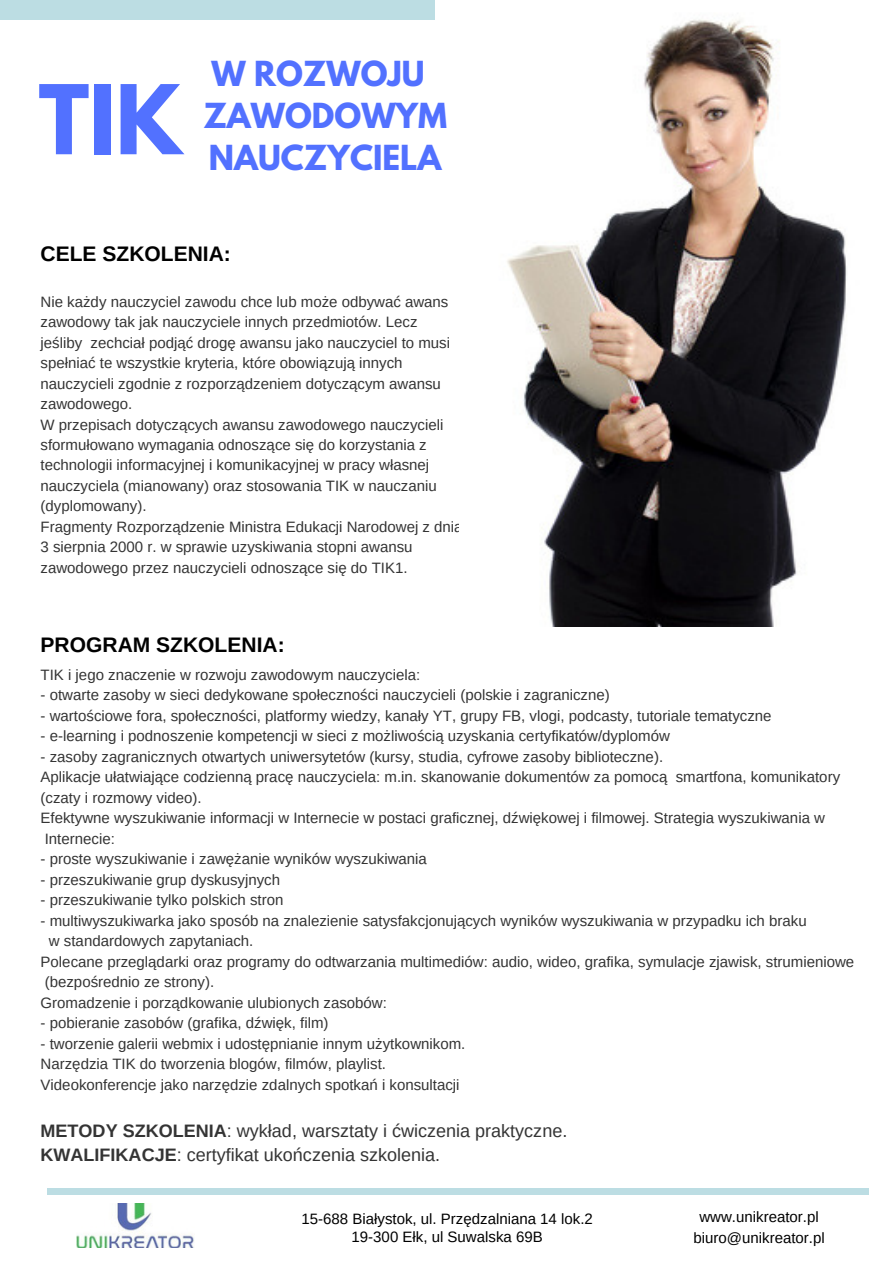
<style>
.page{position:relative;width:894px;height:1264px;background:#fff}
.page>*{position:absolute;margin:0;border:0;box-sizing:border-box;transform-origin:0 0}
.t1{font:700 85.05px "League Spartan";color:#5271ff}
.t2{font:700 30.6px/42px "League Spartan";color:#5271ff}
.t3{font:700 21px "Arimo";color:#000}
.t4{font:18px/24.8px "Arimo";color:#343434}
.t5{font:15px/20.4px "Arimo";color:#343434}
.t6{font:15px/20.9px "Arimo";color:#000;text-align:center}
.s1{font-weight:700}
</style>
<div class="page">
<div style="left:0;top:0;width:434px;height:20px;background:#bcdde3"></div>
<div style="left:47px;top:1188px;width:821px;height:6px;background:#bcdde3"></div>
<img style="left:76px;top:1203px;width:118px;height:44px">
<img style="left:507px;top:19px;width:340px;height:607px">
<h1 class="t1" style="left:39px;top:78px;width:145px">TIK</h1>
<h2 class="t2" style="left:203px;top:57px;width:245px">W ROZWOJU<br>ZAWODOWYM</h2>
<h2 class="t2" style="left:209px;top:141px;width:234px">NAUCZYCIELA</h2>
<h3 class="t3" style="left:41px;top:242px;width:192px">CELE SZKOLENIA:</h3>
<p class="t5" style="left:41px;top:291px;width:423px">Nie każdy nauczyciel zawodu chce lub może odbywać awans zawodowy tak jak nauczyciele innych przedmiotów. Lecz jeśliby zechciał podjąć drogę awansu jako nauczyciel to musi spełniać te wszystkie kryteria, które obowiązują innych nauczycieli zgodnie z rozporządzeniem dotyczącym awansu zawodowego.<br>W przepisach dotyczących awansu zawodowego nauczycieli sformułowano wymagania odnoszące się do korzystania z technologii informacyjnej i komunikacyjnej w pracy własnej nauczyciela (mianowany) oraz stosowania TIK w nauczaniu (dyplomowany).<br>Fragmenty Rozporządzenie Ministra Edukacji Narodowej z dnia 3 sierpnia 2000 r. w sprawie uzyskiwania stopni awansu zawodowego przez nauczycieli odnoszące się do TIK1.</p>
<h3 class="t3" style="left:41px;top:632px;width:245px">PROGRAM SZKOLENIA:</h3>
<p class="t5" style="left:41px;top:664px;width:381px">TIK i jego znaczenie w rozwoju zawodowym nauczyciela:</p>
<p class="t5" style="left:41px;top:685px;width:570px">- otwarte zasoby w sieci dedykowane społeczności nauczycieli (polskie i zagraniczne)</p>
<p class="t5" style="left:41px;top:705px;width:732px">- wartościowe fora, społeczności, platformy wiedzy, kanały YT, grupy FB, vlogi, podcasty, tutoriale tematyczne</p>
<p class="t5" style="left:41px;top:725px;width:630px">- e-learning i podnoszenie kompetencji w sieci z możliwością uzyskania certyfikatów/dyplomów</p>
<p class="t5" style="left:41px;top:746px;width:800px">- zasoby zagranicznych otwartych uniwersytetów (kursy, studia, cyfrowe zasoby biblioteczne).<br>Aplikacje ułatwiające codzienną pracę nauczyciela: m.in. skanowanie dokumentów za pomocą smartfona, komunikatory (czaty i rozmowy video).<br>Efektywne wyszukiwanie informacji w Internecie w postaci graficznej, dźwiękowej i filmowej. Strategia wyszukiwania w Internecie:</p>
<p class="t5" style="left:41px;top:848px;width:388px">- proste wyszukiwanie i zawężanie wyników wyszukiwania</p>
<p class="t5" style="left:41px;top:869px;width:241px">- przeszukiwanie grup dyskusyjnych</p>
<p class="t5" style="left:41px;top:889px;width:244px">- przeszukiwanie tylko polskich stron</p>
<p class="t5" style="left:41px;top:910px;width:767px">- multiwyszukiwarka jako sposób na znalezienie satysfakcjonujących wyników wyszukiwania w przypadku ich braku</p>
<p class="t5" style="left:49px;top:930px;width:206px">w standardowych zapytaniach.</p>
<p class="t5" style="left:41px;top:951px;width:815px">Polecane przeglądarki oraz programy do odtwarzania multimediów: audio, wideo, grafika, symulacje zjawisk, strumieniowe</p>
<p class="t5" style="left:45px;top:971px;width:171px">(bezpośrednio ze strony).</p>
<p class="t5" style="left:41px;top:992px;width:348px">Gromadzenie i porządkowanie ulubionych zasobów:</p>
<p class="t5" style="left:41px;top:1012px;width:289px">- pobieranie zasobów (grafika, dźwięk, film)</p>
<p class="t5" style="left:41px;top:1033px;width:426px">- tworzenie galerii webmix i udostępnianie innym użytkownikom.<br>Narzędzia TIK do tworzenia blogów, filmów, playlist.<br>Videokonferencje jako narzędzie zdalnych spotkań i konsultacji</p>
<p class="t4" style="left:41px;top:1117px;width:528px"><span class="s1">METODY SZKOLENIA</span>: wykład, warsztaty i ćwiczenia praktyczne.<br><span class="s1">KWALIFIKACJE</span>: certyfikat ukończenia szkolenia.</p>
<p class="t6" style="left:301px;top:1209px;width:293px;line-height:18px">15-688 Białystok, ul. Przędzalniana 14 lok.2<br>19-300 Ełk, ul Suwalska 69B</p>
<p class="t6" style="left:693px;top:1206px;width:133px">www.unikreator.pl biuro@unikreator.pl</p>
</div>
